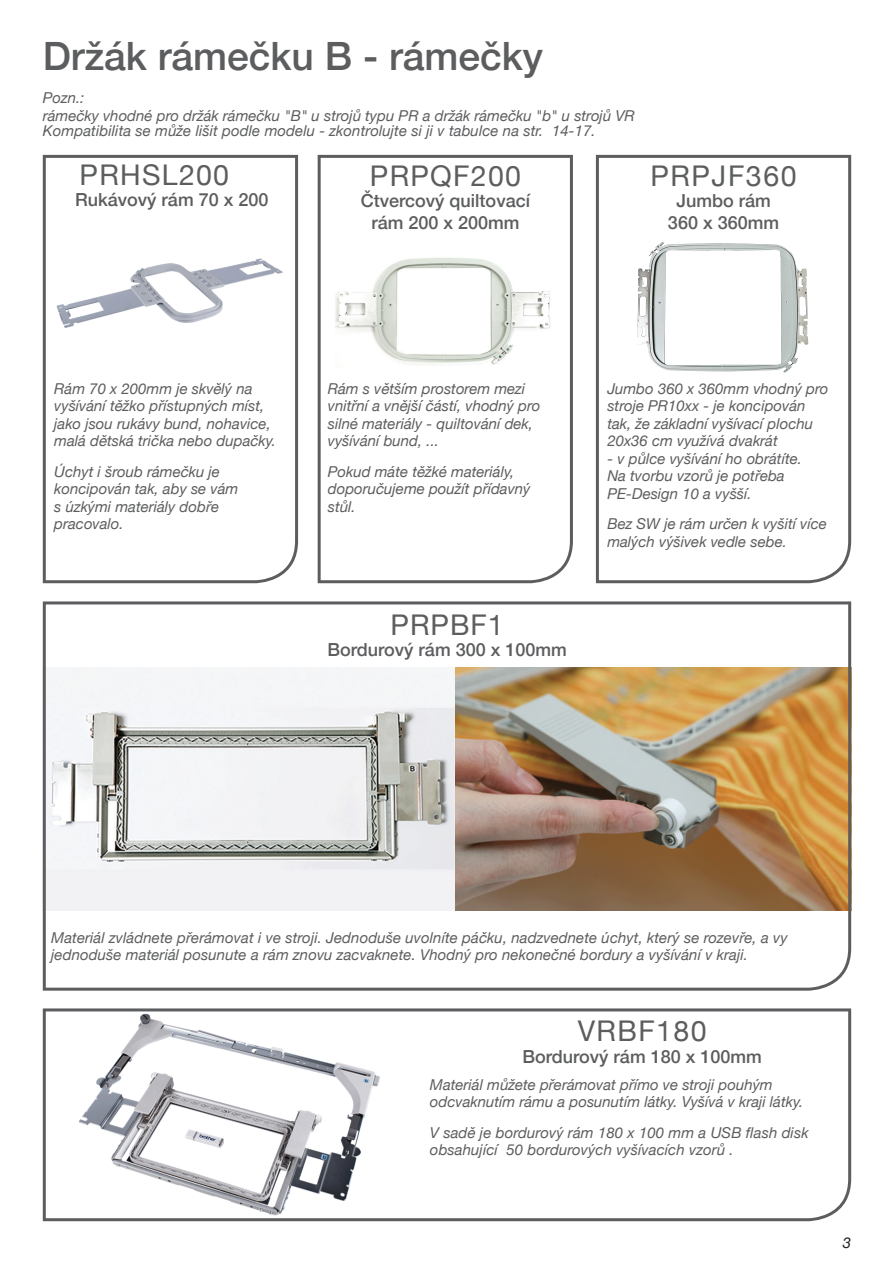
<style>
.page{position:relative;width:894px;height:1264px;background:#fff}
.page>*{position:absolute;margin:0;border:0;box-sizing:border-box;transform-origin:0 0}
.t1{font:500 39px "Helvetica Neue";color:#5c5d5f}
.t2{font:28.5px "Helvetica Neue";letter-spacing:.045em;color:#5c5d5f}
.t3{font:500 18px/21.6px "Helvetica Neue";color:#5c5d5f;text-align:center}
.t4{font:italic 15px/17.5px "Helvetica Neue";color:#5c5d5f}
.t5{font:italic 15px "Helvetica Neue";color:#231f20}
</style>
<div class="page">
<svg style="left:43px;top:155px;width:255px;height:428px"></svg>
<img style="left:43px;top:601px;width:808px;height:389px">
<svg style="left:43px;top:1008px;width:808px;height:212px"></svg>
<svg style="left:317px;top:155px;width:256px;height:428px"></svg>
<svg style="left:596px;top:155px;width:255px;height:428px"></svg>
<h1 class="t1" style="left:43px;top:32px;width:501px">Držák rámečku B - rámečky</h1>
<p class="t4" style="left:43px;top:89px;width:593px;line-height:18px">Pozn.:<br>rámečky vhodné pro držák rámečku "B" u strojů typu PR a držák rámečku "b" u strojů VR</p>
<p class="t4" style="left:43px;top:122px;width:554px">Kompatibilita se může lišit podle modelu - zkontrolujte si ji v tabulce na str. 14-17.</p>
<h2 class="t2" style="left:80px;top:157px;width:151px">PRHSL200</h2>
<p class="t3" style="left:75px;top:188px;width:195px">Rukávový rám 70 x 200</p>
<h2 class="t2" style="left:370px;top:158px;width:152px">PRPQF200</h2>
<p class="t3" style="left:361px;top:190px;width:171px">Čtvercový quiltovací rám 200 x 200mm</p>
<h2 class="t2" style="left:650px;top:158px;width:148px">PRPJF360</h2>
<p class="t3" style="left:668px;top:190px;width:113px">Jumbo rám<br>360 x 360mm</p>
<p class="t4" style="left:54px;top:379px;width:223px">Rám 70 x 200mm je skvělý na vyšívání těžko přístupných míst, jako jsou rukávy bund, nohavice, malá dětská trička nebo dupačky.</p>
<p class="t4" style="left:54px;top:462px;width:185px">Úchyt i šroub rámečku je koncipován tak, aby se vám s úzkými materiály dobře pracovalo.</p>
<p class="t4" style="left:328px;top:379px;width:214px">Rám s větším prostorem mezi vnitřní a vnější částí, vhodný pro silné materiály - quiltování dek, vyšívání bund, ...</p>
<p class="t4" style="left:328px;top:462px;width:204px">Pokud máte těžké materiály, doporučujeme použít přídavný stůl.</p>
<h2 class="t2" style="left:390px;top:607px;width:115px">PRPBF1</h2>
<p class="t3" style="left:327px;top:638px;width:241px">Bordurový rám 300 x 100mm</p>
<p class="t4" style="left:607px;top:379px;width:222px">Jumbo 360 x 360mm vhodný pro stroje PR10xx - je koncipován tak, že základní vyšívací plochu<br>20x36 cm využívá dvakrát</p>
<p class="t4" style="left:607px;top:449px;width:196px">- v půlce vyšívání ho obrátíte.<br>Na tvorbu vzorů je potřeba<br>PE-Design 10 a vyšší.</p>
<p class="t4" style="left:607px;top:515px;width:221px">Bez SW je rám určen k vyšití více malých výšivek vedle sebe.</p>
<p class="t4" style="left:51px;top:928px;width:738px">Materiál zvládnete přerámovat i ve stroji. Jednoduše uvolníte páčku, nadzvednete úchyt, který se rozevře, a vy jednoduše materiál posunute a rám znovu zacvaknete. Vhodný pro nekonečné bordury a vyšívání v kraji.</p>
<h2 class="t2" style="left:577px;top:1013px;width:130px">VRBF180</h2>
<p class="t3" style="left:522px;top:1044px;width:241px">Bordurový rám 180 x 100mm</p>
<p class="t4" style="left:430px;top:1075px;width:375px">Materiál můžete přerámovat přímo ve stroji pouhým odcvaknutím rámu a posunutím látky. Vyšívá v kraji látky.</p>
<p class="t4" style="left:430px;top:1122px;width:380px">V sadě je bordurový rám 180 x 100 mm a USB flash disk obsahující 50 bordurových vyšívacích vzorů .</p>
<p class="t5" style="left:842px;top:1233px;width:10px">3</p>
</div>
